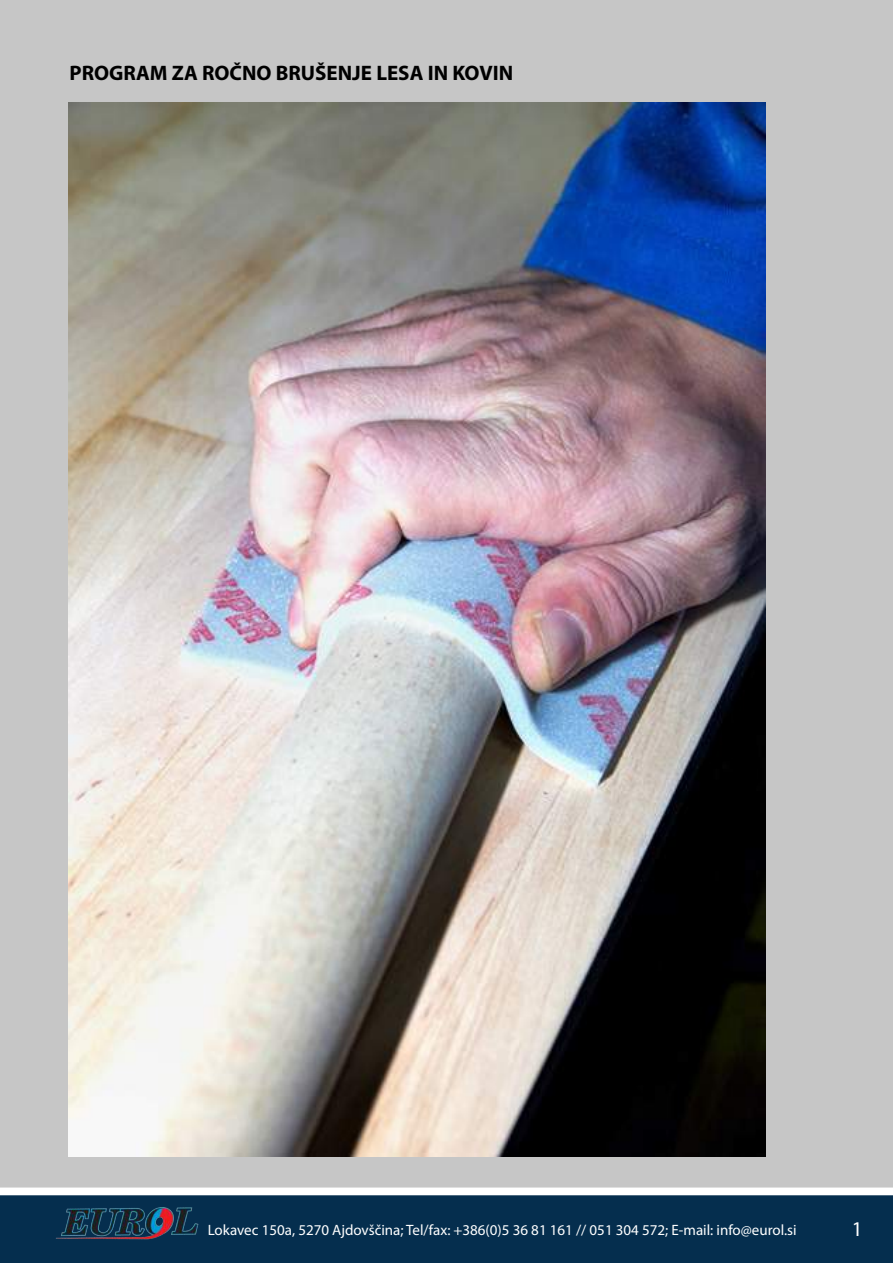
<style>
.page{position:relative;width:893px;height:1263px;background:#fff}
.page>*{position:absolute;margin:0;border:0;box-sizing:border-box;transform-origin:0 0}
.t1{font:700 21px "Myriad Pro";color:#000}
.t2{font:21px "Myriad Pro";color:#fff}
.t3{font:15px "Myriad Pro";color:#fff}
</style>
<div class="page">
<img style="left:0;top:0;width:893px;height:1263px">
<img style="left:68px;top:103px;width:697px;height:1053px">
<h1 class="t1" style="left:69px;top:59px;width:445px">PROGRAM ZA ROČNO BRUŠENJE LESA IN KOVIN</h1>
<p class="t3" style="left:208px;top:1221px;width:590px">Lokavec 150a, 5270 Ajdovščina; Tel/fax: +386(0)5 36 81 161 // 051 304 572; E-mail: info@eurol.si</p>
<h1 class="t2" style="left:852px;top:1216px;width:12px">1</h1>
</div>
